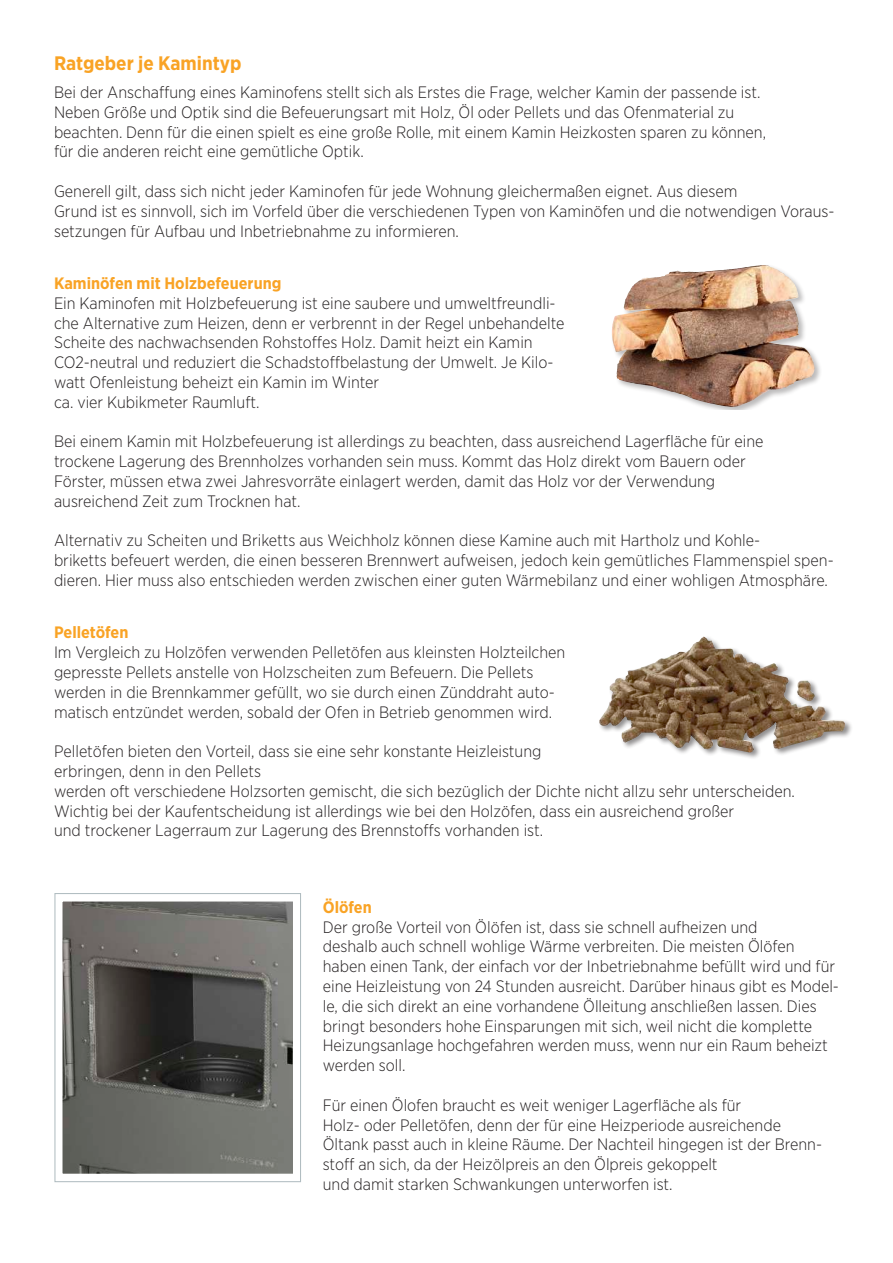
<style>
.page{position:relative;width:893px;height:1263px;background:#fff}
.page>*{position:absolute;margin:0;border:0;box-sizing:border-box;transform-origin:0 0}
.t1{font:700 19.5px "Gotham Narrow";color:#f9a325}
.t2{font:300 16.5px/19.8px "Gotham Narrow";color:#231f20}
.t3{font:700 16.5px "Gotham Narrow";color:#f9a325}
</style>
<div class="page">
<div style="left:598px;top:635px;width:255px;height:125px;background:#231f20;opacity:.5"></div>
<img style="left:599px;top:637px;width:108px;height:112px">
<div style="left:610px;top:265px;width:212px;height:144px;background:#231f20;opacity:.3"></div>
<img style="left:695px;top:265px;width:67px;height:7px">
<img style="left:64px;top:903px;width:227px;height:269px">
<div style="left:54px;top:893px;width:247px;height:289px;border:9px solid #fff"></div>
<div style="left:54px;top:893px;width:247px;height:289px;border:1px solid #b1bdc1"></div>
<p class="t1" style="left:54px;top:50px;width:189px">Ratgeber je Kamintyp</p>
<p class="t2" style="left:54px;top:82px;width:714px">Bei der Anschaffung eines Kaminofens stellt sich als Erstes die Frage, welcher Kamin der passende ist.<br>Neben Größe und Optik sind die Befeuerungsart mit Holz, Öl oder Pellets und das Ofenmaterial zu beachten. Denn für die einen spielt es eine große Rolle, mit einem Kamin Heizkosten sparen zu können, für die anderen reicht eine gemütliche Optik.</p>
<p class="t2" style="left:54px;top:181px;width:782px">Generell gilt, dass sich nicht jeder Kaminofen für jede Wohnung gleichermaßen eignet. Aus diesem<br>Grund ist es sinnvoll, sich im Vorfeld über die verschiedenen Typen von Kaminöfen und die notwendigen Voraus&shy;setzungen für Aufbau und Inbetriebnahme zu informieren.</p>
<p class="t3" style="left:54px;top:272px;width:229px">Kaminöfen mit Holzbefeuerung</p>
<p class="t2" style="left:54px;top:293px;width:512px">Ein Kaminofen mit Holzbefeuerung ist eine saubere und umweltfreundli&shy;che Alternative zum Heizen, denn er verbrennt in der Regel unbehandelte Scheite des nachwachsenden Rohstoffes Holz. Damit heizt ein Kamin CO2-neutral und reduziert die Schadstoffbelastung der Umwelt. Je Kilo&shy;watt Ofenleistung beheizt ein Kamin im Winter<br>ca. vier Kubikmeter Raumluft.</p>
<p class="t2" style="left:54px;top:431px;width:711px">Bei einem Kamin mit Holzbefeuerung ist allerdings zu beachten, dass ausreichend Lagerfläche für eine trockene Lagerung des Brennholzes vorhanden sein muss. Kommt das Holz direkt vom Bauern oder Förster, müssen etwa zwei Jahresvorräte einlagert werden, damit das Holz vor der Verwendung ausreichend Zeit zum Trocknen hat.</p>
<p class="t2" style="left:54px;top:530px;width:781px">Alternativ zu Scheiten und Briketts aus Weichholz können diese Kamine auch mit Hartholz und Kohle-<br>briketts befeuert werden, die einen besseren Brennwert aufweisen, jedoch kein gemütliches Flammenspiel spen&shy;dieren. Hier muss also entschieden werden zwischen einer guten Wärmebilanz und einer wohligen Atmosphäre.</p>
<p class="t3" style="left:54px;top:622px;width:76px">Pelletöfen</p>
<p class="t2" style="left:54px;top:642px;width:513px">Im Vergleich zu Holzöfen verwenden Pelletöfen aus kleinsten Holzteilchen gepresste Pellets anstelle von Holzscheiten zum Befeuern. Die Pellets werden in die Brennkammer gefüllt, wo sie durch einen Zünddraht auto&shy;matisch entzündet werden, sobald der Ofen in Betrieb genommen wird.</p>
<p class="t2" style="left:54px;top:741px;width:742px">Pelletöfen bieten den Vorteil, dass sie eine sehr konstante Heizleistung<br>erbringen, denn in den Pellets<br>werden oft verschiedene Holzsorten gemischt, die sich bezüglich der Dichte nicht allzu sehr unterscheiden.<br>Wichtig bei der Kaufentscheidung ist allerdings wie bei den Holzöfen, dass ein ausreichend großer<br>und trockener Lagerraum zur Lagerung des Brennstoffs vorhanden ist.</p>
<p class="t3" style="left:323px;top:896px;width:51px">Ölöfen</p>
<p class="t2" style="left:323px;top:916px;width:518px">Der große Vorteil von Ölöfen ist, dass sie schnell aufheizen und<br>deshalb auch schnell wohlige Wärme verbreiten. Die meisten Ölöfen haben einen Tank, der einfach vor der Inbetriebnahme befüllt wird und für eine Heizleistung von 24 Stunden ausreicht. Darüber hinaus gibt es Model&shy;le, die sich direkt an eine vorhandene Ölleitung anschließen lassen. Dies bringt besonders hohe Einsparungen mit sich, weil nicht die komplette Heizungsanlage hochgefahren werden muss, wenn nur ein Raum beheizt werden soll.</p>
<p class="t2" style="left:323px;top:1095px;width:501px">Für einen Ölofen braucht es weit weniger Lagerfläche als für<br>Holz- oder Pelletöfen, denn der für eine Heizperiode ausreichende Öltank passt auch in kleine Räume. Der Nachteil hingegen ist der Brenn&shy;stoff an sich, da der Heizölpreis an den Ölpreis gekoppelt<br>und damit starken Schwankungen unterworfen ist.</p>
</div>
